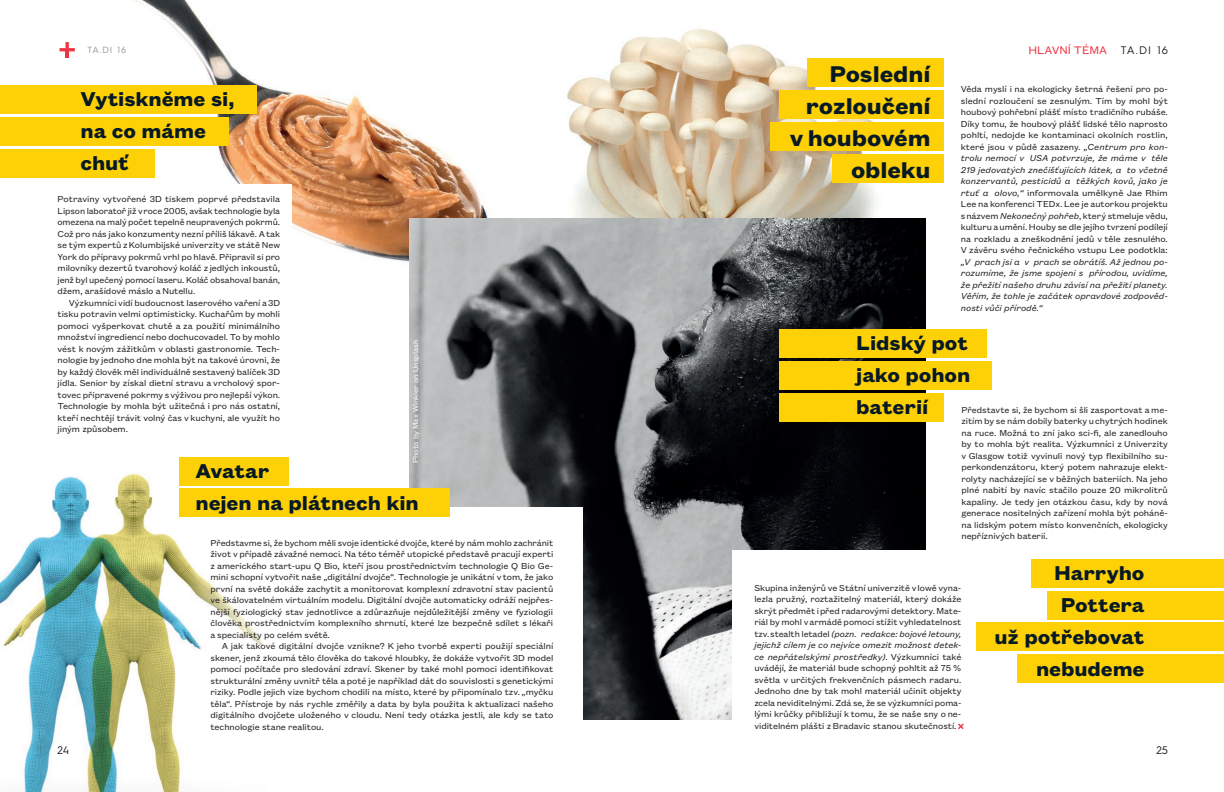
<style>
.page{position:relative;width:1224px;height:792px;background:#fff}
.page>*{position:absolute;margin:0;border:0;box-sizing:border-box;transform-origin:0 0}
.t1{font:700 25px/32px "Founders Grotesk Text";letter-spacing:-.005em;color:#071924;text-align:right}
.t2{font:700 22px/32px "Founders Grotesk Text";letter-spacing:-.005em;color:#071924}
.t3{font:12px "Founders Grotesk Text";letter-spacing:-.005em;color:#ee3342}
.t4{font:11px "Hurme Geometric Sans 4";letter-spacing:.015em;color:#231f20}
.t5{font:9.5px/11.5px "Founders Grotesk Text";letter-spacing:-.005em;color:#231f20;text-align:justify}
.t6{font:italic 9.5px/11.5px "Founders Grotesk Text";color:#231f20;text-align:justify}
.t7{font:9px "Hurme Geometric Sans 4";color:#939598}
.t8{font:8px "Founders Grotesk Text";letter-spacing:-.005em;color:#fff}
.s1{font-style:italic}
</style>
<div class="page">
<img style="left:0;top:466px;width:266px;height:326px">
<div style="left:184px;top:522px;width:86px;height:270px;background:#fff"></div>
<img style="left:134px;top:0;width:354px;height:262px">
<img style="left:567px;top:29px;width:308px;height:189px">
<img style="left:409px;top:218px;width:517px;height:502px">
<div style="left:732px;top:550px;width:270px;height:185px;background:#fff"></div>
<div style="left:263px;top:507px;width:320px;height:218px;background:#fff"></div>
<div style="left:807px;top:58px;width:137px;height:29px;background:#fed006"></div>
<div style="left:779px;top:90px;width:165px;height:29px;background:#fed006"></div>
<div style="left:770px;top:122px;width:174px;height:29px;background:#fed006"></div>
<div style="left:832px;top:154px;width:112px;height:29px;background:#fed006"></div>
<div style="left:0;top:85px;width:257px;height:29px;background:#fed006"></div>
<div style="left:0;top:117px;width:228px;height:29px;background:#fed006"></div>
<div style="left:180px;top:457px;width:109px;height:28px;background:#fed006"></div>
<div style="left:0;top:149px;width:155px;height:29px;background:#fed006"></div>
<div style="left:180px;top:489px;width:270px;height:28px;background:#fed006"></div>
<div style="left:779px;top:329px;width:208px;height:29px;background:#fed006"></div>
<div style="left:779px;top:361px;width:213px;height:29px;background:#fed006"></div>
<div style="left:779px;top:393px;width:165px;height:29px;background:#fed006"></div>
<div style="left:1031px;top:559px;width:193px;height:28px;background:#fed006"></div>
<div style="left:1048px;top:591px;width:176px;height:28px;background:#fed006"></div>
<div style="left:976px;top:623px;width:248px;height:28px;background:#fed006"></div>
<div style="left:1017px;top:655px;width:207px;height:28px;background:#fed006"></div>
<div style="left:0;top:184px;width:292px;height:186px;background:#fff"></div>
<svg style="left:958px;top:724px;width:6px;height:5px"></svg>
<svg style="left:60px;top:42px;width:15px;height:15px"></svg>
<p class="t7" style="left:88px;top:44px;width:40px">TA.DI 16</p>
<p class="t3" style="left:1029px;top:42px;width:80px">HLAVNÍ TÉMA</p>
<p class="t4" style="left:1121px;top:42px;width:49px">TA.DI 16</p>
<h2 class="t2" style="left:81px;top:81px;width:155px">Vytiskněme si, na co máme chuť</h2>
<p class="t5" style="left:58px;top:193px;width:224px">Potraviny vytvořené 3D tiskem poprvé představila Lipson laboratoř již v roce 2005, avšak technologie byla omezena na malý počet tepelně neupravených pokrmů.<br>Což pro nás jako konzumenty nezní příliš lákavě. A tak se tým expertů z Kolumbijské univerzity ve státě New York do přípravy pokrmů vrhl po hlavě. Připravil si pro milovníky dezertů tvarohový koláč z jedlých inkoustů, jenž byl upečený pomocí laseru. Koláč obsahoval banán, džem, arašídové máslo a Nutellu.</p>
<p class="t5" style="left:58px;top:296px;width:224px;text-indent:11px">Výzkumníci vidí budoucnost laserového vaření a 3D tisku potravin velmi optimisticky. Kuchařům by mohli pomoci vyšperkovat chutě a za použití minimálního množství ingrediencí nebo dochucovadel. To by mohlo vést k novým zážitkům v oblasti gastronomie. Tech‑ nologie by jednoho dne mohla být na takové úrovni, že by každý člověk měl individuálně sestavený balíček 3D jídla. Senior by získal dietní stravu a vrcholový spor‑ tovec připravené pokrmy s výživou pro nejlepší výkon.<br>Technologie by mohla být užitečná i pro nás ostatní, kteří nechtějí trávit volný čas v kuchyni, ale využít ho jiným způsobem.</p>
<p class="t8" style="left:410px;top:463px;width:125px;rotate:-90deg">Photo by Max Winkler on Unsplash</p>
<h2 class="t2" style="left:196px;top:453px;width:225px">Avatar<br>nejen na plátnech kin</h2>
<p class="t5" style="left:210px;top:536px;width:344px">Představme si, že bychom měli svoje identické dvojče, které by nám mohlo zachránit život v případě závažné nemoci. Na této téměř utopické představě pracují experti z amerického start‑upu Q Bio, kteří jsou prostřednictvím technologie Q Bio Ge‑ mini schopní vytvořit naše „digitální dvojče“. Technologie je unikátní v tom, že jako první na světě dokáže zachytit a monitorovat komplexní zdravotní stav pacientů ve škálovatelném virtuálním modelu. Digitální dvojče automaticky odráží nejpřes‑ nější fyziologický stav jednotlivce a zdůrazňuje nejdůležitější změny ve fyziologii člověka prostřednictvím komplexního shrnutí, které lze bezpečně sdílet s lékaři a specialisty po celém světě.</p>
<p class="t5" style="left:211px;top:640px;width:344px;text-indent:11px">A jak takové digitální dvojče vznikne? K jeho tvorbě experti použijí speciální skener, jenž zkoumá tělo člověka do takové hloubky, že dokáže vytvořit 3D model pomocí počítače pro sledování zdraví. Skener by také mohl pomoci identifikovat strukturální změny uvnitř těla a poté je například dát do souvislosti s genetickými riziky. Podle jejich vize bychom chodili na místo, které by připomínalo tzv. „myčku těla“. Přístroje by nás rychle změřily a data by byla použita k aktualizaci našeho digitálního dvojčete uloženého v cloudu. Není tedy otázka jestli, ale kdy se tato technologie stane realitou.</p>
<h1 class="t1" style="left:790px;top:56px;width:142px">Poslední rozloučení v houbovém obleku</h1>
<p class="t5" style="left:961px;top:83px;width:209px">Věda myslí i na ekologicky šetrná řešení pro po‑ slední rozloučení se zesnulým. Tím by mohl být houbový pohřební plášť místo tradičního rubáše.<br>Díky tomu, že houbový plášť lidské tělo naprosto pohltí, nedojde ke kontaminaci okolních rostlin, které jsou v půdě zasazeny. <span class="s1">„Centrum pro kon‑ trolu nemocí v USA potvrzuje, že máme v těle 219 jedovatých znečišťujících látek, a to včetně konzervantů, pesticidů a těžkých kovů, jako je rtuť a olovo,“</span> informovala umělkyně Jae Rhim Lee na konferenci TEDx. Lee je autorkou projektu s názvem <span class="s1">Nekonečný pohřeb</span>, který stmeluje vědu, kulturu a umění. Houby se dle jejího tvrzení podílejí na rozkladu a zneškodnění jedů v těle zesnulého.<br>V závěru svého řečnického vstupu Lee podotkla:</p>
<p class="t6" style="left:961px;top:255px;width:209px">„V prach jsi a v prach se obrátíš. Až jednou po‑ rozumíme, že jsme spojeni s přírodou, uvidíme, že přežití našeho druhu závisí na přežití planety.<br>Věřím, že tohle je začátek opravdové zodpověd‑ nosti vůči přírodě.“</p>
<h2 class="t2" style="left:856px;top:325px;width:116px;text-align:justify">Lidský pot jako pohon baterií</h2>
<p class="t5" style="left:961px;top:403px;width:208px">Představte si, že bychom si šli zasportovat a me‑ zitím by se nám dobily baterky u chytrých hodinek na ruce. Možná to zní jako sci‑fi, ale zanedlouho by to mohla být realita. Výzkumníci z Univerzity v Glasgow totiž vyvinuli nový typ flexibilního su‑ perkondenzátoru, který potem nahrazuje elekt‑ rolyty nacházející se v běžných bateriích. Na jeho plné nabití by navíc stačilo pouze 20 mikrolitrů kapaliny. Je tedy jen otázkou času, kdy by nová generace nositelných zařízení mohla být poháně‑ na lidským potem místo konvenčních, ekologicky nepříznivých baterií.</p>
<p class="t5" style="left:754px;top:581px;width:209px">Skupina inženýrů ve Státní univerzitě v Iowě vyna‑ lezla pružný, roztažitelný materiál, který dokáže skrýt předmět i před radarovými detektory. Mate‑ riál by mohl v armádě pomoci stížit vyhledatelnost tzv. stealth letadel <span class="s1">(pozn. redakce: bojové letouny, jejichž cílem je co nejvíce omezit možnost detek‑ ce nepřátelskými prostředky)</span>. Výzkumníci také uvádějí, že materiál bude schopný pohltit až 75 % světla v určitých frekvenčních pásmech radaru.<br>Jednoho dne by tak mohl materiál učinit objekty zcela neviditelnými. Zdá se, že se výzkumníci poma‑ lými krůčky přibližují k tomu, že se naše sny o ne‑ viditelném plášti z Bradavic stanou skutečností.</p>
<h2 class="t2" style="left:994px;top:555px;width:152px;text-align:right">Harryho<br>Pottera<br>už potřebovat nebudeme</h2>
<p class="t4" style="left:57px;top:742px;width:13px">24</p>
<p class="t4" style="left:1156px;top:742px;width:13px">25</p>
</div>
